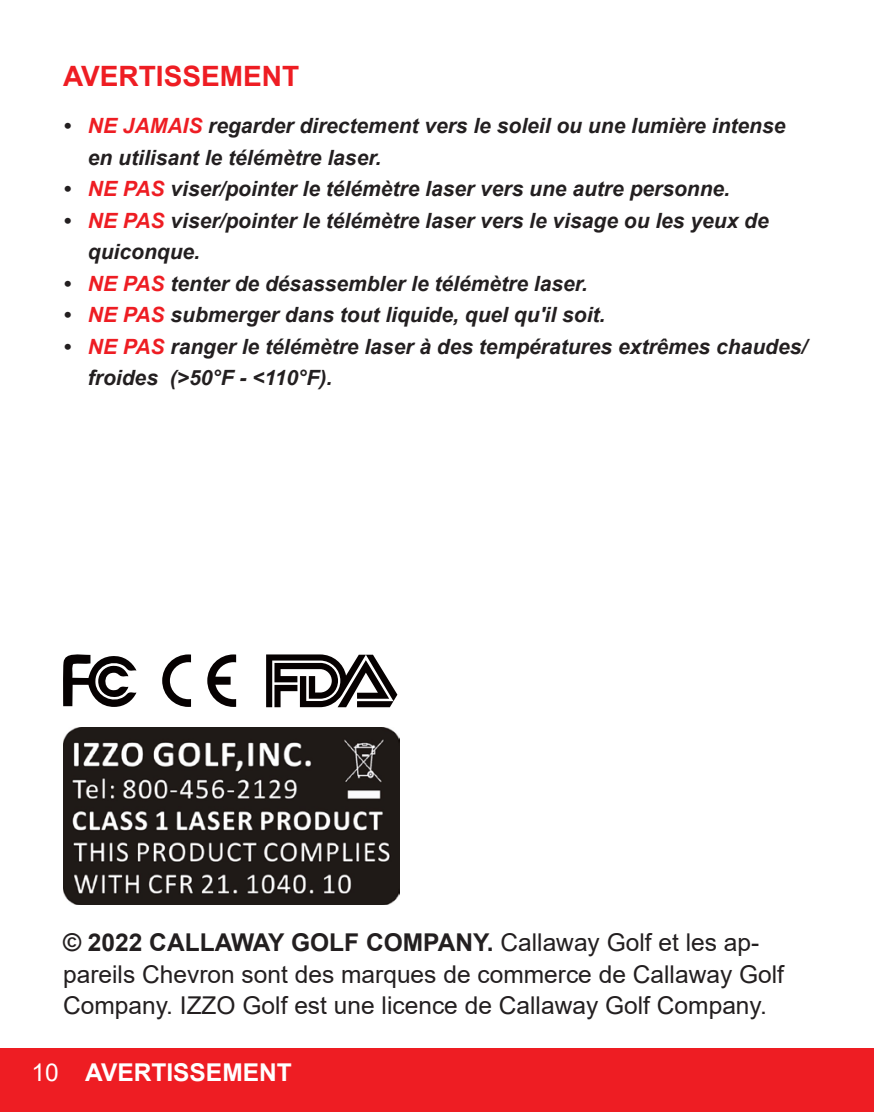
<style>
.page{position:relative;width:874px;height:1112px;background:#fff}
.page>*{position:absolute;margin:0;border:0;box-sizing:border-box;transform-origin:0 0}
.t1{font:700 28px "Arial";color:#ee1d23}
.t2{font:24.5px/31.5px "Arial";color:#231f20}
.t3{font:700 24.5px "Arial";color:#fff}
.t4{font:italic 700 21px/31.5px "Arial";color:#231f20}
.s1{color:#ee1d23}
.s2{font-weight:700}
.s3{font-weight:400}
</style>
<div class="page">
<div style="left:0;top:1047px;width:873px;height:64px;background:#ee1d23"></div>
<svg style="left:63px;top:654px;width:73px;height:53px"></svg>
<svg style="left:162px;top:654px;width:29px;height:52px"></svg>
<svg style="left:207px;top:654px;width:29px;height:52px"></svg>
<svg style="left:266px;top:654px;width:131px;height:53px"></svg>
<img style="left:63px;top:727px;width:336px;height:176px">
<p class="t1" style="left:63px;top:56px;width:237px">AVERTISSEMENT</p>
<p class="t4" style="left:88px;top:111px;width:698px;text-indent:-25px">• <span class="s1">NE JAMAIS</span> regarder directement vers le soleil ou une lumière intense en utilisant le télémètre laser.</p>
<p class="t4" style="left:63px;top:174px;width:668px">• <span class="s1">NE PAS</span> viser/pointer le télémètre laser vers une autre personne.</p>
<p class="t4" style="left:88px;top:205px;width:682px;text-indent:-25px">• <span class="s1">NE PAS</span> viser/pointer le télémètre laser vers le visage ou les yeux de quiconque.</p>
<p class="t4" style="left:63px;top:268px;width:526px">• <span class="s1">NE PAS</span> tenter de désassembler le télémètre laser.</p>
<p class="t4" style="left:63px;top:300px;width:543px">• <span class="s1">NE PAS</span> submerger dans tout liquide, quel qu'il soit.</p>
<p class="t4" style="left:88px;top:331px;width:720px;text-indent:-25px">• <span class="s1">NE PAS</span> ranger le télémètre laser à des températures extrêmes chaudes/ froides (&gt;50°F - &lt;110°F).</p>
<p class="t2" style="left:63px;top:926px;width:722px"><span class="s2">© 2022 CALLAWAY GOLF COMPANY.</span> Callaway Golf et les ap&shy;pareils Chevron sont des marques de commerce de Callaway Golf<br>Company. IZZO Golf est une licence de Callaway Golf Company.</p>
<p class="t3" style="left:32px;top:1055px;width:262px"><span class="s3">10</span> AVERTISSEMENT</p>
</div>
